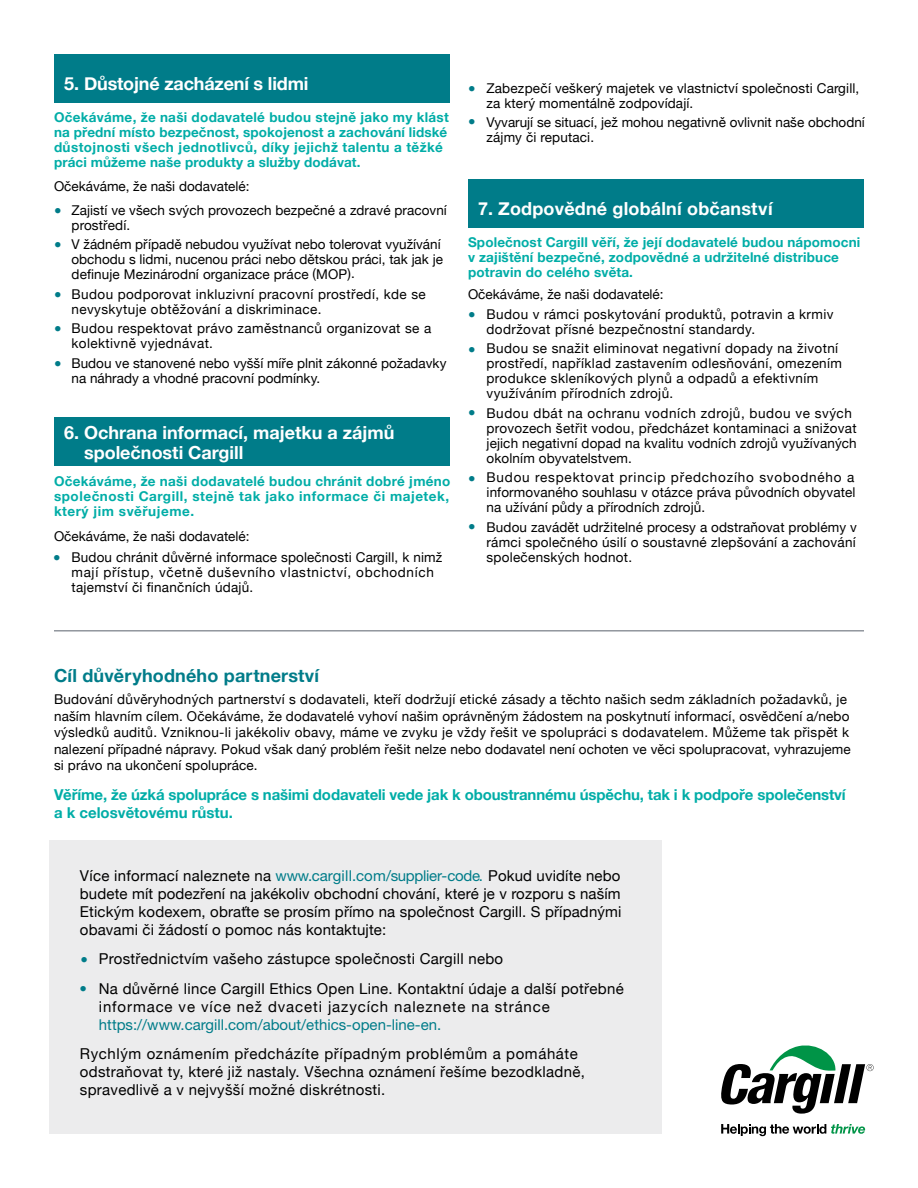
<style>
.page{position:relative;width:918px;height:1188px;background:#fff}
.page>*{position:absolute;margin:0;border:0;box-sizing:border-box;transform-origin:0 0}
.t1{font:700 18px/19.5px "Helvetica Neue";color:#fff}
.t2{font:700 18px "Helvetica Neue";letter-spacing:.01em;color:#007c89}
.t3{font:15px/18px "Helvetica Neue";letter-spacing:.02em;color:#000}
.t4{font:700 15px/18px "Helvetica Neue";letter-spacing:-.01em;color:#00ada7}
.t5{font:15px "Helvetica Neue";letter-spacing:.06em;color:#000}
.t6{font:15px "Helvetica Neue LT Std";color:#007c89}
.t7{font:300 15px/29px "Helvetica Neue LT Std";color:#007c89}
.t8{font:13.5px/15px "Helvetica Neue";letter-spacing:.01em;color:#000}
.t9{font:700 13.5px/15px "Helvetica Neue";letter-spacing:.01em;color:#00ada7}
.t10{font:13.5px/15px "Helvetica Neue";letter-spacing:.03em;color:#000}
.t11{font:13.5px/15px "Helvetica Neue";letter-spacing:.05em;color:#000}
.s1{font-family:"Helvetica Neue LT Std"}
.s2{font-family:"Helvetica Neue LT Std";color:#007c89}
</style>
<div class="page">
<div style="left:50px;top:840px;width:612px;height:294px;background:#ececed"></div>
<div style="left:54px;top:417px;width:396px;height:49px;background:#007c89"></div>
<div style="left:54px;top:54px;width:396px;height:49px;background:#007c89"></div>
<div style="left:468px;top:179px;width:396px;height:49px;background:#007c89"></div>
<svg style="left:721px;top:1045px;width:153px;height:69px"></svg>
<svg style="left:721px;top:1124px;width:144px;height:12px"></svg>
<hr style="left:54px;top:630px;width:810px;height:2px;background:#91969d">
<h1 class="t1" style="left:64px;top:75px;width:246px">5. Důstojné zacházení s lidmi</h1>
<p class="t9" style="left:54px;top:110px;width:396px">Očekáváme, že naši dodavatelé budou stejně jako my klást na přední místo bezpečnost, spokojenost a zachování lidské důstojnosti všech jednotlivců, díky jejichž talentu a těžké práci můžeme naše produkty a služby dodávat.</p>
<p class="t8" style="left:54px;top:179px;width:197px">Očekáváme, že naši dodavatelé:</p>
<p class="t7" style="left:468px;top:73px;width:9px">•</p>
<p class="t7" style="left:468px;top:107px;width:9px">•</p>
<p class="t8" style="left:487px;top:81px;width:374px">Zabezpečí veškerý majetek ve vlastnictví společnosti Cargill, za který momentálně zodpovídají.</p>
<p class="t8" style="left:487px;top:116px;width:380px">Vyvarují se situací, jež mohou negativně ovlivnit naše obchodní zájmy či reputaci.</p>
<h1 class="t1" style="left:478px;top:200px;width:296px"><span class="s1">7.</span> Zodpovědné globální občanství</h1>
<p class="t9" style="left:468px;top:235px;width:394px">Společnost Cargill věří, že její dodavatelé budou nápomocni v zajištění bezpečné, zodpovědné a udržitelné distribuce potravin do celého světa.</p>
<p class="t8" style="left:468px;top:288px;width:197px">Očekáváme, že naši dodavatelé:</p>
<p class="t8" style="left:72px;top:203px;width:377px">Zajistí ve všech svých provozech bezpečné a zdravé pracovní prostředí.</p>
<p class="t8" style="left:72px;top:238px;width:373px">V žádném případě nebudou využívat nebo tolerovat využívání obchodu s lidmi, nucenou práci nebo dětskou práci, tak jak je definuje Mezinárodní organizace práce (MOP).</p>
<p class="t10" style="left:72px;top:287px;width:356px">Budou podporovat inkluzivní pracovní prostředí, kde se nevyskytuje obtěžování a diskriminace.</p>
<p class="t10" style="left:72px;top:322px;width:361px">Budou respektovat právo zaměstnanců organizovat se a kolektivně vyjednávat.</p>
<p class="t8" style="left:72px;top:356px;width:377px">Budou ve stanovené nebo vyšší míře plnit zákonné požadavky na náhrady a vhodné pracovní podmínky.</p>
<p class="t7" style="left:54px;top:195px;width:9px">•</p>
<p class="t7" style="left:54px;top:230px;width:9px">•</p>
<p class="t7" style="left:54px;top:279px;width:9px">•</p>
<p class="t7" style="left:54px;top:314px;width:9px">•</p>
<p class="t7" style="left:54px;top:348px;width:9px">•</p>
<p class="t10" style="left:487px;top:307px;width:349px">Budou v rámci poskytování produktů, potravin a krmiv dodržovat přísné bezpečnostní standardy.</p>
<p class="t10" style="left:487px;top:342px;width:357px">Budou se snažit eliminovat negativní dopady na životní prostředí, například zastavením odlesňování, omezením produkce skleníkových plynů a odpadů a efektivním využíváním přírodních zdrojů.</p>
<p class="t8" style="left:487px;top:406px;width:372px">Budou dbát na ochranu vodních zdrojů, budou ve svých provozech šetřit vodou, předcházet kontaminaci a snižovat jejich negativní dopad na kvalitu vodních zdrojů využívaných okolním obyvatelstvem.</p>
<p class="t8" style="left:487px;top:471px;width:370px;text-align:justify">Budou respektovat princip předchozího svobodného a informovaného souhlasu v otázce práva původních obyvatel na užívání půdy a přírodních zdrojů.</p>
<p class="t8" style="left:487px;top:520px;width:372px">Budou zavádět udržitelné procesy a odstraňovat problémy v rámci společného úsilí o soustavné zlepšování a zachování</p>
<p class="t7" style="left:468px;top:300px;width:9px">•</p>
<p class="t7" style="left:468px;top:335px;width:9px">•</p>
<p class="t7" style="left:468px;top:398px;width:9px">•</p>
<h1 class="t1" style="left:84px;top:424px;width:312px;text-indent:-20px">6. Ochrana informací, majetku a zájmů společnosti Cargill</h1>
<p class="t9" style="left:54px;top:474px;width:398px;text-align:justify">Očekáváme, že naši dodavatelé budou chránit dobré jméno společnosti Cargill, stejně tak jako informace či majetek, který jim svěřujeme.</p>
<p class="t8" style="left:54px;top:530px;width:197px">Očekáváme, že naši dodavatelé:</p>
<p class="t7" style="left:468px;top:464px;width:9px">•</p>
<p class="t7" style="left:468px;top:512px;width:9px">•</p>
<p class="t8" style="left:72px;top:551px;width:372px">Budou chránit důvěrné informace společnosti Cargill, k nimž</p>
<p class="t8" style="left:487px;top:550px;width:147px">společenských hodnot.</p>
<p class="t11" style="left:72px;top:566px;width:364px">mají přístup, včetně duševního vlastnictví, obchodních tajemství či finančních údajů.</p>
<p class="t7" style="left:53px;top:543px;width:9px">•</p>
<h1 class="t2" style="left:54px;top:661px;width:267px">Cíl důvěryhodného partnerství</h1>
<p class="t8" style="left:54px;top:692px;width:798px;line-height:16.5px">Budování důvěryhodných partnerství s dodavateli, kteří dodržují etické zásady a těchto našich sedm základních požadavků, je naším hlavním cílem. Očekáváme, že dodavatelé vyhoví našim oprávněným žádostem na poskytnutí informací, osvědčení a/nebo výsledků auditů. Vzniknou-li jakékoliv obavy, máme ve zvyku je vždy řešit ve spolupráci s dodavatelem. Můžeme tak přispět k nalezení případné nápravy. Pokud však daný problém řešit nelze nebo dodavatel není ochoten ve věci spolupracovat, vyhrazujeme si právo na ukončení spolupráce.</p>
<p class="t4" style="left:54px;top:787px;width:793px">Věříme, že úzká spolupráce s našimi dodavateli vede jak k oboustrannému úspěchu, tak i k podpoře společenství a k celosvětovému růstu.</p>
<p class="t3" style="left:80px;top:867px;width:543px;text-align:justify">Více informací naleznete na <span class="s2">www.cargill.com/supplier-code.</span> Pokud uvidíte nebo budete mít podezření na jakékoliv obchodní chování, které je v rozporu s naším Etickým kodexem, obraťte se prosím přímo na společnost Cargill. S případnými obavami či žádostí o pomoc nás kontaktujte:</p>
<p class="t7" style="left:79px;top:944px;width:10px">• •</p>
<p class="t3" style="left:99px;top:945px;width:526px;line-height:29.1px">Prostřednictvím vašeho zástupce společnosti Cargill nebo<br>Na důvěrné lince Cargill Ethics Open Line. Kontaktní údaje a další potřebné</p>
<p class="t5" style="left:99px;top:995px;width:453px">informace ve více než dvaceti jazycích naleznete na stránce</p>
<p class="t6" style="left:99px;top:1015px;width:344px">https://www.cargill.com/about/ethics-open-line-en.</p>
<p class="t3" style="left:80px;top:1046px;width:506px">Rychlým oznámením předcházíte případným problémům a pomáháte odstraňovat ty, které již nastaly. Všechna oznámení řešíme bezodkladně, spravedlivě a v nejvyšší možné diskrétnosti.</p>
</div>
